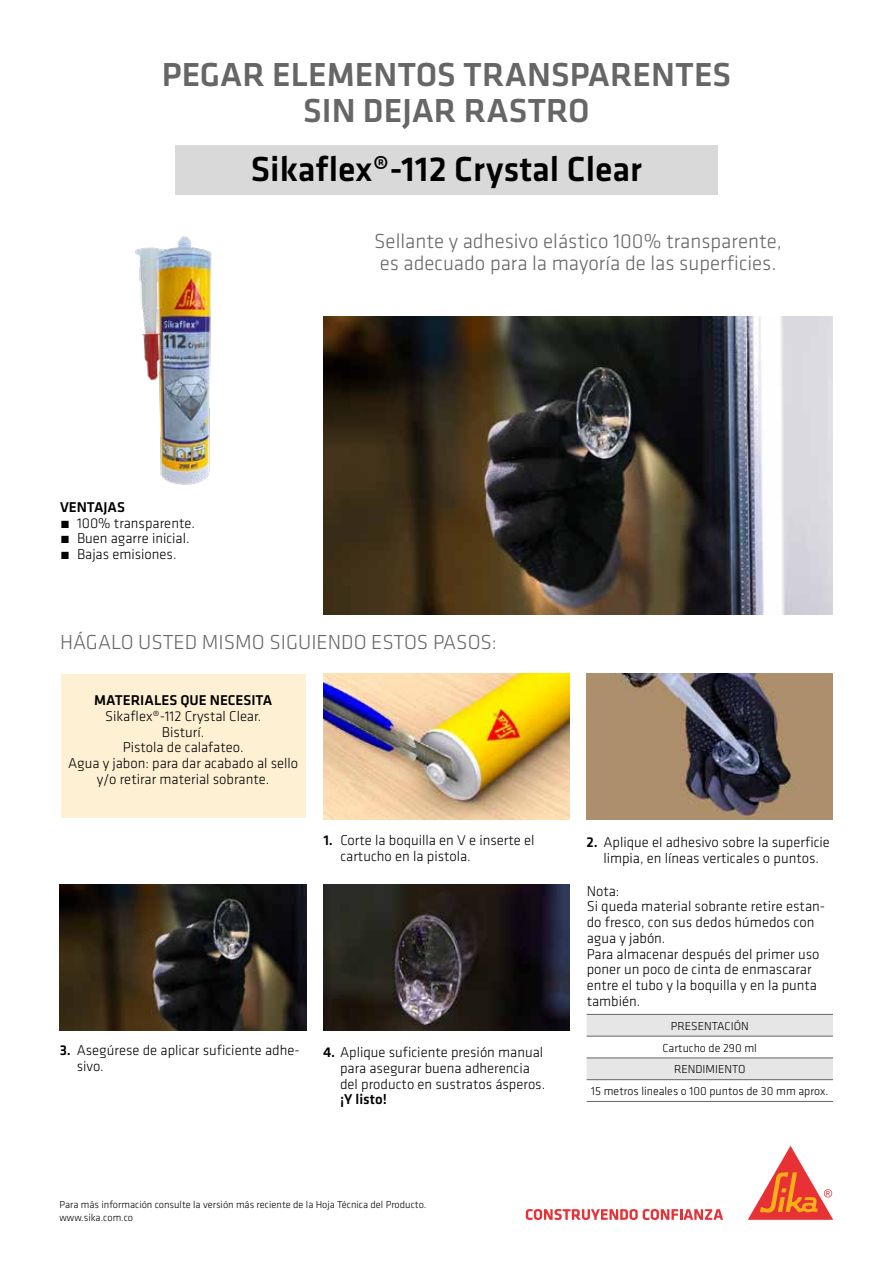
<style>
.page{position:relative;width:893px;height:1263px;background:#fff}
.page>*{position:absolute;margin:0;border:0;box-sizing:border-box;transform-origin:0 0}
.t1{font:500 36px "Klavika";color:#000}
.t2{font:500 34.5px/36px "Klavika";color:#666;text-align:center}
.t3{font:300 21px/22.5px "Klavika";color:#666}
.t4{font:300 14.7px/15.8px "Klavika";color:#000}
.t5{font:500 14.7px "Klavika";color:#000}
.t6{font:300 12px/21.8px "Klavika";color:#000;text-align:center}
.t7{font:300 10.5px/12.6px "Klavika";color:#000}
.s1{font-weight:500}
</style>
<div class="page">
<svg style="left:748px;top:1146px;width:85px;height:74px"></svg>
<svg style="left:526px;top:1209px;width:197px;height:11px"></svg>
<div style="left:175px;top:145px;width:543px;height:50px;background:#d9d9d9"></div>
<img style="left:323px;top:317px;width:510px;height:297px">
<img style="left:323px;top:673px;width:247px;height:146px">
<div style="left:61px;top:675px;width:245px;height:143px;background:#fdf0d3"></div>
<svg style="left:587px;top:1015px;width:246px;height:64px"></svg>
<hr style="left:587px;top:1014px;width:246px;height:1px;background:#666">
<hr style="left:587px;top:1036px;width:246px;height:1px;background:#666">
<hr style="left:587px;top:1058px;width:246px;height:1px;background:#666">
<hr style="left:587px;top:1079px;width:246px;height:1px;background:#666">
<hr style="left:587px;top:1101px;width:246px;height:1px;background:#666">
<img style="left:586px;top:673px;width:247px;height:146px">
<img style="left:60px;top:884px;width:246px;height:146px">
<img style="left:323px;top:884px;width:247px;height:146px">
<img style="left:135px;top:236px;width:77px;height:249px">
<h2 class="t2" style="left:162px;top:56px;width:571px">PEGAR ELEMENTOS TRANSPARENTES<br>SIN DEJAR RASTRO</h2>
<h1 class="t1" style="left:251px;top:145px;width:393px">Sikaflex®-112 Crystal Clear</h1>
<p class="t5" style="left:60px;top:497px;width:66px">VENTAJAS</p>
<p class="t4" style="left:60px;top:515px;width:137px">́ 100% transparente. ́ Buen agarre inicial. ́ Bajas emisiones.</p>
<h3 class="t3" style="left:374px;top:229px;width:409px">Sellante y adhesivo elástico 100% transparente, es adecuado para la mayoría de las superficies.</h3>
<h3 class="t3" style="left:60px;top:631px;width:439px">HÁGALO USTED MISMO SIGUIENDO ESTOS PASOS:</h3>
<p class="t5" style="left:94px;top:690px;width:180px">MATERIALES QUE NECESITA</p>
<p class="t4" style="left:68px;top:708px;width:231px;text-align:center">Sikaflex®-112 Crystal Clear.<br>Bisturí.<br>Pistola de calafateo.<br>Agua y jabon: para dar acabado al sello y/o retirar material sobrante.</p>
<p class="t4" style="left:340px;top:832px;width:196px;text-indent:-17px"><span class="s1">1.</span> Corte la boquilla en V e inserte el cartucho en la pistola.</p>
<p class="t4" style="left:77px;top:1042px;width:225px;text-indent:-17px"><span class="s1">3.</span> Asegúrese de aplicar suficiente adhe&shy;sivo.</p>
<p class="t4" style="left:340px;top:1044px;width:207px;text-indent:-17px"><span class="s1">4.</span> Aplique suficiente presión manual para asegurar buena adherencia del producto en sustratos ásperos.</p>
<p class="t5" style="left:340px;top:1089px;width:48px">¡Y listo!</p>
<p class="t7" style="left:60px;top:1198px;width:368px">Para más información consulte la versión más reciente de la Hoja Técnica del Producto. www.sika.com.co</p>
<p class="t4" style="left:586px;top:834px;width:245px;text-align:center"><span class="s1">2.</span> Aplique el adhesivo sobre la superficie limpia, en líneas verticales o puntos.</p>
<p class="t4" style="left:587px;top:883px;width:240px">Nota:<br>Si queda material sobrante retire estan&shy;do fresco, con sus dedos húmedos con agua y jabón.<br>Para almacenar después del primer uso poner un poco de cinta de enmascarar entre el tubo y la boquilla y en la punta también.</p>
<p class="t6" style="left:591px;top:1015px;width:238px">PRESENTACIÓN<br>Cartucho de 290 ml<br>RENDIMIENTO<br>15 metros lineales o 100 puntos de 30 mm aprox.</p>
</div>
